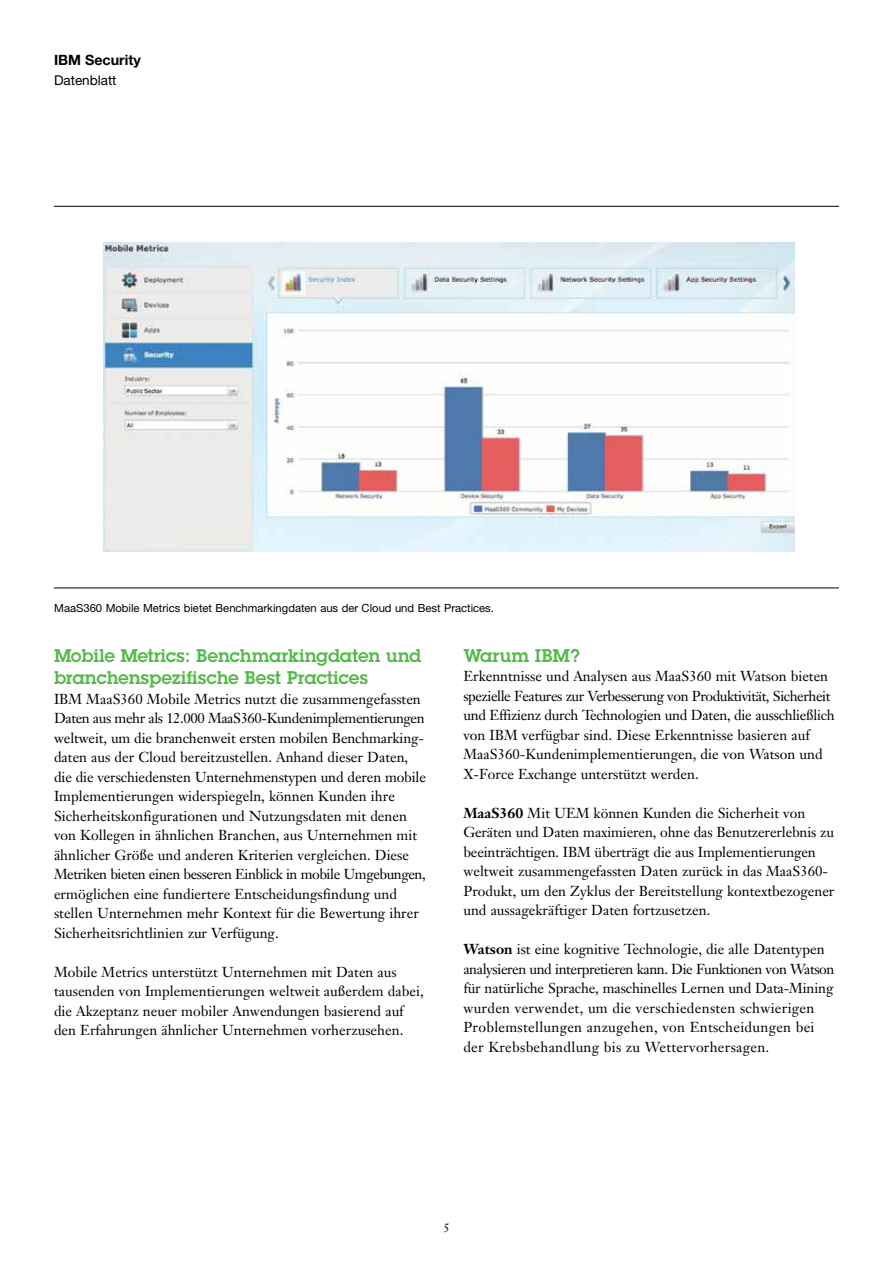
<style>
.page{position:relative;width:893px;height:1263px;background:#fff}
.page>*{position:absolute;margin:0;border:0;box-sizing:border-box;transform-origin:0 0}
.t1{font:18px/22.5px "Lubalin Demifor IBM";color:#54b948}
.t2{font:14.25px/19.5px "Janson Text LT Pro";color:#000}
.t3{font:700 14.25px "Helvetica Neue";color:#000}
.t4{font:13.5px "Helvetica Neue";color:#000}
.t5{font:12px "Janson Text LT Pro";color:#000}
.t6{font:11.25px "Helvetica Neue";color:#000}
.s1{font-weight:700}
</style>
<div class="page">
<img style="left:104px;top:242px;width:690px;height:310px">
<hr style="left:54px;top:206px;width:785px;height:1px;background:#000">
<hr style="left:54px;top:587px;width:785px;height:1px;background:#000">
<p class="t3" style="left:54px;top:51px;width:88px">IBM Security</p>
<p class="t4" style="left:54px;top:72px;width:64px">Datenblatt</p>
<p class="t6" style="left:54px;top:601px;width:441px">MaaS360 Mobile Metrics bietet Benchmarkingdaten aus der Cloud und Best Practices.</p>
<p class="t1" style="left:54px;top:644px;width:369px">Mobile Metrics: Benchmarkingdaten und branchenspezifische Best Practices</p>
<p class="t2" style="left:54px;top:689px;width:373px">IBM MaaS360 Mobile Metrics nutzt die zusammengefassten Daten aus mehr als 12.000 MaaS360-Kundenimplementierungen weltweit, um die branchenweit ersten mobilen Benchmarking&shy;daten aus der Cloud bereitzustellen. Anhand dieser Daten, die die verschiedensten Unternehmenstypen und deren mobile Implementierungen widerspiegeln, können Kunden ihre Sicherheitskonfigurationen und Nutzungsdaten mit denen von Kollegen in ähnlichen Branchen, aus Unternehmen mit ähnlicher Größe und anderen Kriterien vergleichen. Diese Metriken bieten einen besseren Einblick in mobile Umgebungen, ermöglichen eine fundiertere Entscheidungsfindung und stellen Unternehmen mehr Kontext für die Bewertung ihrer Sicherheitsrichtlinien zur Verfügung.</p>
<p class="t2" style="left:54px;top:962px;width:371px">Mobile Metrics unterstützt Unternehmen mit Daten aus tausenden von Implementierungen weltweit außerdem dabei, die Akzeptanz neuer mobiler Anwendungen basierend auf den Erfahrungen ähnlicher Unternehmen vorherzusehen.</p>
<p class="t1" style="left:463px;top:644px;width:118px">Warum IBM?</p>
<p class="t2" style="left:463px;top:666px;width:373px">Erkenntnisse und Analysen aus MaaS360 mit Watson bieten spezielle Features zur Verbesserung von Produktivität, Sicherheit und Effizienz durch Technologien und Daten, die ausschließlich von IBM verfügbar sind. Diese Erkenntnisse basieren auf MaaS360-Kundenimplementierungen, die von Watson und X-Force Exchange unterstützt werden.</p>
<p class="t2" style="left:463px;top:803px;width:373px"><span class="s1">MaaS360</span> Mit UEM können Kunden die Sicherheit von Geräten und Daten maximieren, ohne das Benutzererlebnis zu beeinträchtigen. IBM überträgt die aus Implementierungen weltweit zusammengefassten Daten zurück in das MaaS360- Produkt, um den Zyklus der Bereitstellung kontextbezogener und aussagekräftiger Daten fortzusetzen.</p>
<p class="t2" style="left:463px;top:939px;width:372px"><span class="s1">Watson</span> ist eine kognitive Technologie, die alle Datentypen analysieren und interpretieren kann. Die Funktionen von Watson für natürliche Sprache, maschinelles Lernen und Data-Mining wurden verwendet, um die verschiedensten schwierigen Problemstellungen anzugehen, von Entscheidungen bei der Krebsbehandlung bis zu Wettervorhersagen.</p>
<p class="t5" style="left:443px;top:1220px;width:8px">5</p>
</div>
